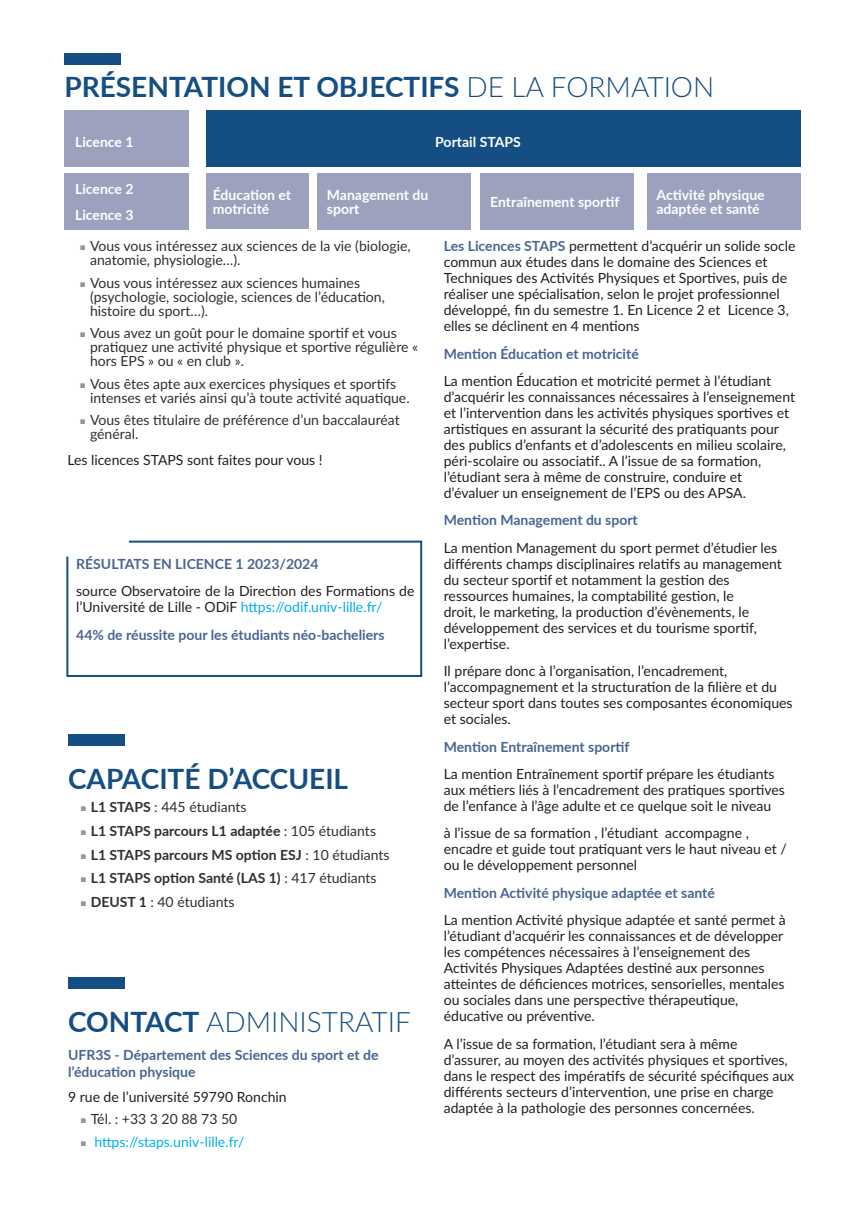
<style>
.page{position:relative;width:865px;height:1214px;background:#fff}
.page>*{position:absolute;margin:0;border:0;box-sizing:border-box;transform-origin:0 0}
.t1{font:700 28px "Lato";color:#144e82}
.t2{font:300 28px "Lato";color:#144e82}
.t3{font:14px/16px "Lato";color:#231f20}
.t4{font:14px/14px "Lato";color:#312f30}
.t5{font:700 14px/16.8px "Lato";color:#4a6593}
.t6{font:700 14px/23.6px "Lato";color:#312f30}
.t7{font:700 14px/14px "Lato";color:#fff}
.t8{font:14px "Lato";color:#00b1ef}
.s1{font-weight:300}
.s2{color:#00aeef}
.s3{font-weight:400}
.s4{font-weight:700}
.s5{font-weight:700;color:#4a6593}
</style>
<div class="page">
<div style="left:64px;top:173px;width:125px;height:57px;background:#9ca1bd"></div>
<div style="left:317px;top:173px;width:154px;height:57px;background:#9ca1bd"></div>
<div style="left:481px;top:173px;width:153px;height:57px;background:#9ca1bd"></div>
<div style="left:647px;top:173px;width:153px;height:57px;background:#9ca1bd"></div>
<div style="left:64px;top:110px;width:125px;height:57px;background:#9ca1bd"></div>
<div style="left:206px;top:110px;width:594px;height:57px;background:#144e82"></div>
<div style="left:206px;top:174px;width:102px;height:55px;background:#9ca1bd"></div>
<div style="left:64px;top:54px;width:57px;height:11px;background:#144e82"></div>
<svg style="left:66px;top:540px;width:357px;height:137px"></svg>
<div style="left:68px;top:976px;width:57px;height:12px;background:#144e82"></div>
<div style="left:68px;top:733px;width:57px;height:12px;background:#144e82"></div>
<h1 class="t1" style="left:64px;top:69px;width:651px">PRÉSENTATION ET OBJECTIFS <span class="s1">DE LA FORMATION</span></h1>
<p class="t7" style="left:75px;top:134px;width:60px">Licence 1</p>
<p class="t7" style="left:435px;top:134px;width:87px">Portail STAPS</p>
<p class="t7" style="left:75px;top:176px;width:60px;line-height:25.4px">Licence 2<br>Licence 3</p>
<p class="t7" style="left:213px;top:187px;width:80px">Éducation et motricité</p>
<p class="t7" style="left:327px;top:187px;width:103px">Management du sport</p>
<p class="t7" style="left:490px;top:194px;width:131px">Entraînement sportif</p>
<p class="t7" style="left:656px;top:187px;width:110px">Activité physique adaptée et santé</p>
<p class="t4" style="left:90px;top:238px;width:322px">Vous vous intéressez aux sciences de la vie (biologie, anatomie, physiologie…).</p>
<p class="t4" style="left:90px;top:275px;width:296px">Vous vous intéressez aux sciences humaines (psychologie, sociologie, sciences de l’éducation, histoire du sport…).</p>
<p class="t4" style="left:90px;top:325px;width:329px">Vous avez un goût pour le domaine sportif et vous pratiquez une activité physique et sportive régulière « hors EPS » ou « en club ».</p>
<p class="t4" style="left:90px;top:376px;width:321px">Vous êtes apte aux exercices physiques et sportifs intenses et variés ainsi qu’à toute activité aquatique.</p>
<p class="t4" style="left:90px;top:412px;width:311px">Vous êtes titulaire de préférence d’un baccalauréat général.</p>
<p class="t3" style="left:67px;top:451px;width:257px">Les licences STAPS sont faites pour vous !</p>
<p class="t5" style="left:76px;top:555px;width:244px">RÉSULTATS EN LICENCE 1 2023/2024</p>
<p class="t3" style="left:76px;top:582px;width:340px">source Observatoire de la Direction des Formations de l’Université de Lille - ODiF <span class="s2">https://odif.univ-lille.fr/</span></p>
<p class="t5" style="left:76px;top:626px;width:310px">44% de réussite pour les étudiants néo-bacheliers</p>
<h1 class="t1" style="left:68px;top:761px;width:282px">CAPACITÉ D’ACCUEIL</h1>
<p class="t6" style="left:91px;top:795px;width:300px">L1 STAPS <span class="s3">: 445 étudiants<br></span>L1 STAPS parcours L1 adaptée <span class="s3">: 105 étudiants </span>L1 STAPS parcours MS option ESJ <span class="s3">: 10 étudiants </span>L1 STAPS option Santé (LAS 1) <span class="s3">: 417 étudiants </span>DEUST 1 <span class="s3">: 40 étudiants</span></p>
<h1 class="t2" style="left:68px;top:1000px;width:344px"><span class="s4">CONTACT</span> ADMINISTRATIF</h1>
<p class="t5" style="left:68px;top:1045px;width:312px">UFR3S - Département des Sciences du sport et de l’éducation physique</p>
<p class="t3" style="left:68px;top:1088px;width:220px">9 rue de l’université 59790 Ronchin</p>
<p class="t4" style="left:91px;top:1111px;width:148px">Tél. : +33 3 20 88 73 50</p>
<p class="t8" style="left:94px;top:1131px;width:152px">https://staps.univ-lille.fr/</p>
<p class="t3" style="left:444px;top:237px;width:353px"><span class="s5">Les Licences STAPS</span> permettent d’acquérir un solide socle commun aux études dans le domaine des Sciences et Techniques des Activités Physiques et Sportives, puis de réaliser une spécialisation, selon le projet professionnel développé, fin du semestre 1. En Licence 2 et Licence 3, elles se déclinent en 4 mentions</p>
<p class="t5" style="left:444px;top:345px;width:196px">Mention Éducation et motricité</p>
<p class="t3" style="left:444px;top:372px;width:353px">La mention Éducation et motricité permet à l’étudiant d’acquérir les connaissances nécessaires à l’enseignement et l’intervention dans les activités physiques sportives et artistiques en assurant la sécurité des pratiquants pour des publics d’enfants et d’adolescents en milieu scolaire, péri-scolaire ou associatif.. A l’issue de sa formation, l’étudiant sera à même de construire, conduire et d’évaluer un enseignement de l’EPS ou des APSA.</p>
<p class="t5" style="left:444px;top:511px;width:195px">Mention Management du sport</p>
<p class="t3" style="left:444px;top:539px;width:339px">La mention Management du sport permet d’étudier les différents champs disciplinaires relatifs au management du secteur sportif et notamment la gestion des ressources humaines, la comptabilité gestion, le<br>droit, le marketing, la production d’évènements, le développement des services et du tourisme sportif, l’expertise.</p>
<p class="t3" style="left:444px;top:662px;width:350px">Il prépare donc à l’organisation, l’encadrement, l’accompagnement et la structuration de la filière et du secteur sport dans toutes ses composantes économiques et sociales.</p>
<p class="t5" style="left:444px;top:737px;width:187px">Mention Entraînement sportif</p>
<p class="t3" style="left:444px;top:765px;width:343px">La mention Entraînement sportif prépare les étudiants aux métiers liés à l’encadrement des pratiques sportives de l’enfance à l’âge adulte et ce quelque soit le niveau</p>
<p class="t3" style="left:444px;top:824px;width:344px">à l’issue de sa formation , l’étudiant accompagne , encadre et guide tout pratiquant vers le haut niveau et / ou le développement personnel</p>
<p class="t5" style="left:444px;top:883px;width:272px">Mention Activité physique adaptée et santé</p>
<p class="t3" style="left:444px;top:911px;width:343px">La mention Activité physique adaptée et santé permet à l’étudiant d’acquérir les connaissances et de développer les compétences nécessaires à l’enseignement des Activités Physiques Adaptées destiné aux personnes atteintes de déficiences motrices, sensorielles, mentales ou sociales dans une perspective thérapeutique, éducative ou préventive.</p>
<p class="t3" style="left:444px;top:1034px;width:352px">A l’issue de sa formation, l’étudiant sera à même d’assurer, au moyen des activités physiques et sportives, dans le respect des impératifs de sécurité spécifiques aux différents secteurs d’intervention, une prise en charge adaptée à la pathologie des personnes concernées.</p>
</div>
